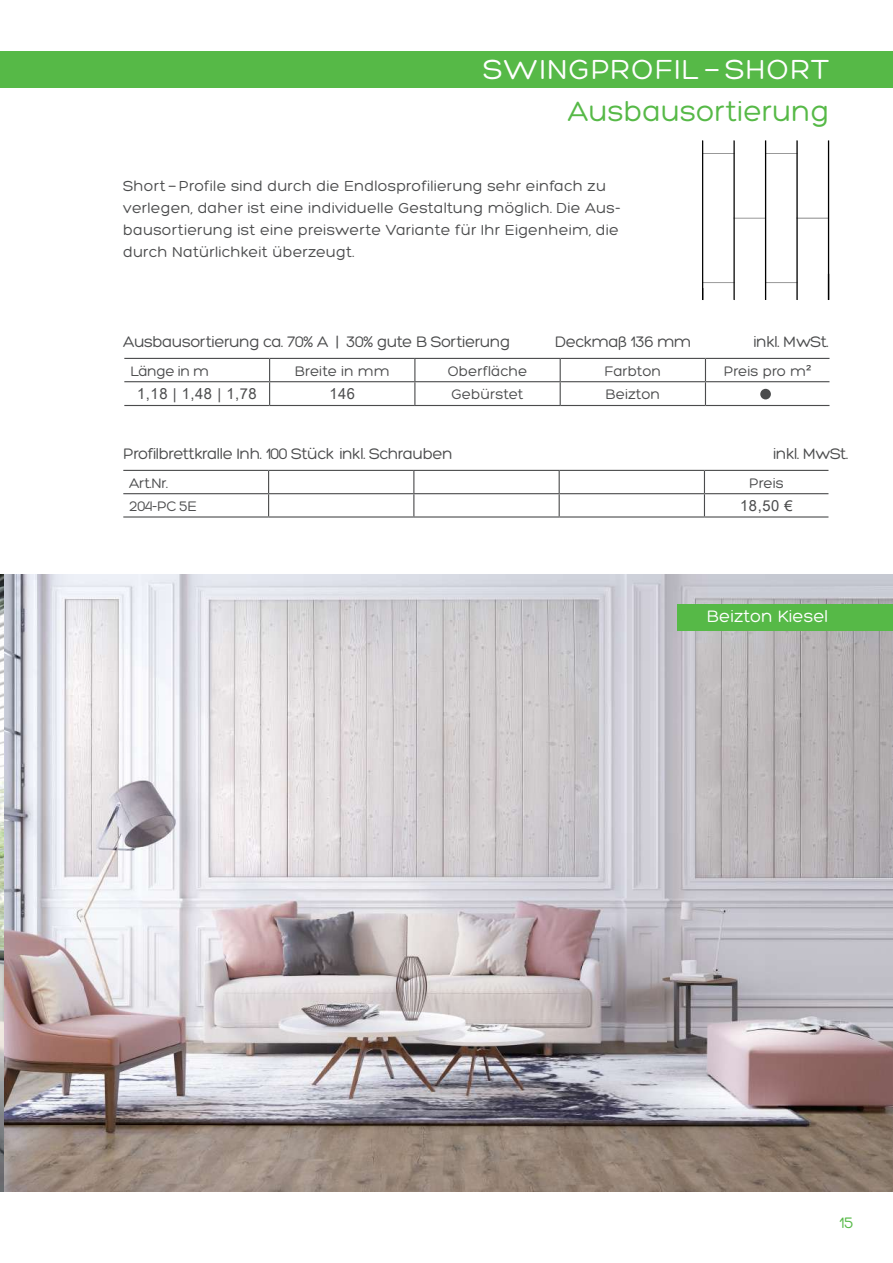
<style>
.page{position:relative;width:893px;height:1263px;background:#fff}
.page>*{position:absolute;margin:0;border:0;box-sizing:border-box;transform-origin:0 0}
.t1{font:30px "Hero";letter-spacing:.03em;color:#fff}
.t2{font:30px "Hero";color:#56b947}
.t3{font:18px "Hero";color:#fff}
.t4{font:16.5px "Hero";letter-spacing:-.03em;color:#4b4c4d}
.t5{font:16.5px "Hero";color:#56b947}
.t6{font:15.75px/22px "Hero";letter-spacing:.01em;color:#4b4c4d}
.t7{font:15px "Hero";color:#4b4c4d}
.t8{font:15px "Arial Narrow";letter-spacing:.03em;color:#4b4c4d;scale:1.2 1}
.s1{font-family:"Arial"}
</style>
<div class="page">
<img style="left:0;top:574px;width:893px;height:618px">
<div style="left:0;top:51px;width:893px;height:36px;background:#56b947"></div>
<hr style="left:124px;top:358px;width:146px;height:1px;background:#4b4c4d">
<hr style="left:270px;top:358px;width:145px;height:1px;background:#4b4c4d">
<hr style="left:415px;top:358px;width:145px;height:1px;background:#4b4c4d">
<hr style="left:560px;top:358px;width:145px;height:1px;background:#4b4c4d">
<hr style="left:705px;top:358px;width:124px;height:1px;background:#4b4c4d">
<hr style="left:124px;top:381px;width:146px;height:1px;background:#4b4c4d">
<hr style="left:270px;top:381px;width:145px;height:1px;background:#4b4c4d">
<svg style="left:269px;top:359px;width:1px;height:46px"></svg>
<hr style="left:415px;top:381px;width:145px;height:1px;background:#4b4c4d">
<svg style="left:414px;top:359px;width:1px;height:46px"></svg>
<hr style="left:560px;top:381px;width:145px;height:1px;background:#4b4c4d">
<svg style="left:560px;top:359px;width:1px;height:46px"></svg>
<hr style="left:705px;top:381px;width:124px;height:1px;background:#4b4c4d">
<svg style="left:705px;top:359px;width:1px;height:46px"></svg>
<hr style="left:124px;top:405px;width:146px;height:1px;background:#4b4c4d">
<hr style="left:270px;top:405px;width:145px;height:1px;background:#4b4c4d">
<hr style="left:415px;top:405px;width:145px;height:1px;background:#4b4c4d">
<hr style="left:560px;top:405px;width:145px;height:1px;background:#4b4c4d">
<hr style="left:705px;top:405px;width:124px;height:1px;background:#4b4c4d">
<hr style="left:123px;top:470px;width:146px;height:1px;background:#4b4c4d">
<hr style="left:269px;top:470px;width:145px;height:1px;background:#4b4c4d">
<hr style="left:414px;top:470px;width:145px;height:1px;background:#4b4c4d">
<hr style="left:559px;top:470px;width:145px;height:1px;background:#4b4c4d">
<hr style="left:704px;top:470px;width:124px;height:1px;background:#4b4c4d">
<hr style="left:123px;top:493px;width:146px;height:1px;background:#4b4c4d">
<hr style="left:269px;top:493px;width:145px;height:1px;background:#4b4c4d">
<svg style="left:268px;top:471px;width:1px;height:45px"></svg>
<hr style="left:414px;top:493px;width:145px;height:1px;background:#4b4c4d">
<svg style="left:413px;top:471px;width:1px;height:45px"></svg>
<hr style="left:559px;top:493px;width:145px;height:1px;background:#4b4c4d">
<svg style="left:559px;top:471px;width:1px;height:45px"></svg>
<hr style="left:704px;top:493px;width:124px;height:1px;background:#4b4c4d">
<svg style="left:704px;top:471px;width:1px;height:45px"></svg>
<hr style="left:123px;top:516px;width:146px;height:2px;background:#4b4c4d">
<hr style="left:269px;top:516px;width:145px;height:2px;background:#4b4c4d">
<hr style="left:414px;top:516px;width:145px;height:2px;background:#4b4c4d">
<hr style="left:559px;top:516px;width:145px;height:2px;background:#4b4c4d">
<hr style="left:704px;top:516px;width:124px;height:2px;background:#4b4c4d">
<svg style="left:702px;top:140px;width:127px;height:160px"></svg>
<div style="left:677px;top:604px;width:216px;height:26px;background:#56b947"></div>
<div style="left:760px;top:389px;width:11px;height:10px;background:#4b4c4d;border-radius:50%"></div>
<h1 class="t1" style="left:483px;top:51px;width:347px">SWINGPROFIL — SHORT</h1>
<h1 class="t2" style="left:568px;top:94px;width:263px">Ausbausortierung</h1>
<p class="t6" style="left:123px;top:175px;width:499px">Short —Profile sind durch die Endlosprofilierung sehr einfach zu verlegen, daher ist eine individuelle Gestaltung möglich. Die Aus&shy;bausortierung ist eine preiswerte Variante für Ihr Eigenheim, die durch Natürlichkeit überzeugt.</p>
<p class="t4" style="left:123px;top:332px;width:388px">Ausbausortierung ca. 70% A | 30% gute B Sortierung</p>
<p class="t4" style="left:555px;top:332px;width:138px">Deckmaß 136 mm</p>
<p class="t4" style="left:753px;top:332px;width:77px">inkl. MwSt.</p>
<p class="t7" style="left:130px;top:362px;width:80px">Länge in m</p>
<p class="t7" style="left:295px;top:362px;width:96px">Breite in mm</p>
<p class="t7" style="left:448px;top:362px;width:81px">Oberfläche</p>
<p class="t7" style="left:604px;top:362px;width:58px">Farbton</p>
<p class="t7" style="left:724px;top:362px;width:89px">Preis pro m<span class="s1">²</span></p>
<p class="t8" style="left:137px;top:382px;width:101px">1,18 | 1,48 | 1,78</p>
<p class="t8" style="left:329px;top:382px;width:23px">146</p>
<p class="t7" style="left:451px;top:385px;width:74px">Gebürstet</p>
<p class="t7" style="left:605px;top:385px;width:56px">Beizton</p>
<p class="t4" style="left:123px;top:444px;width:331px">Profilbrettkralle Inh. 100 Stück inkl. Schrauben</p>
<p class="t4" style="left:773px;top:444px;width:77px">inkl. MwSt.</p>
<p class="t7" style="left:129px;top:474px;width:40px">Art.Nr.</p>
<p class="t7" style="left:749px;top:474px;width:36px">Preis</p>
<p class="t7" style="left:129px;top:497px;width:69px">204-PC 5E</p>
<p class="t8" style="left:740px;top:494px;width:45px">18,50 €</p>
<p class="t3" style="left:707px;top:605px;width:123px">Beizton Kiesel</p>
<p class="t5" style="left:839px;top:1213px;width:16px">15</p>
</div>
